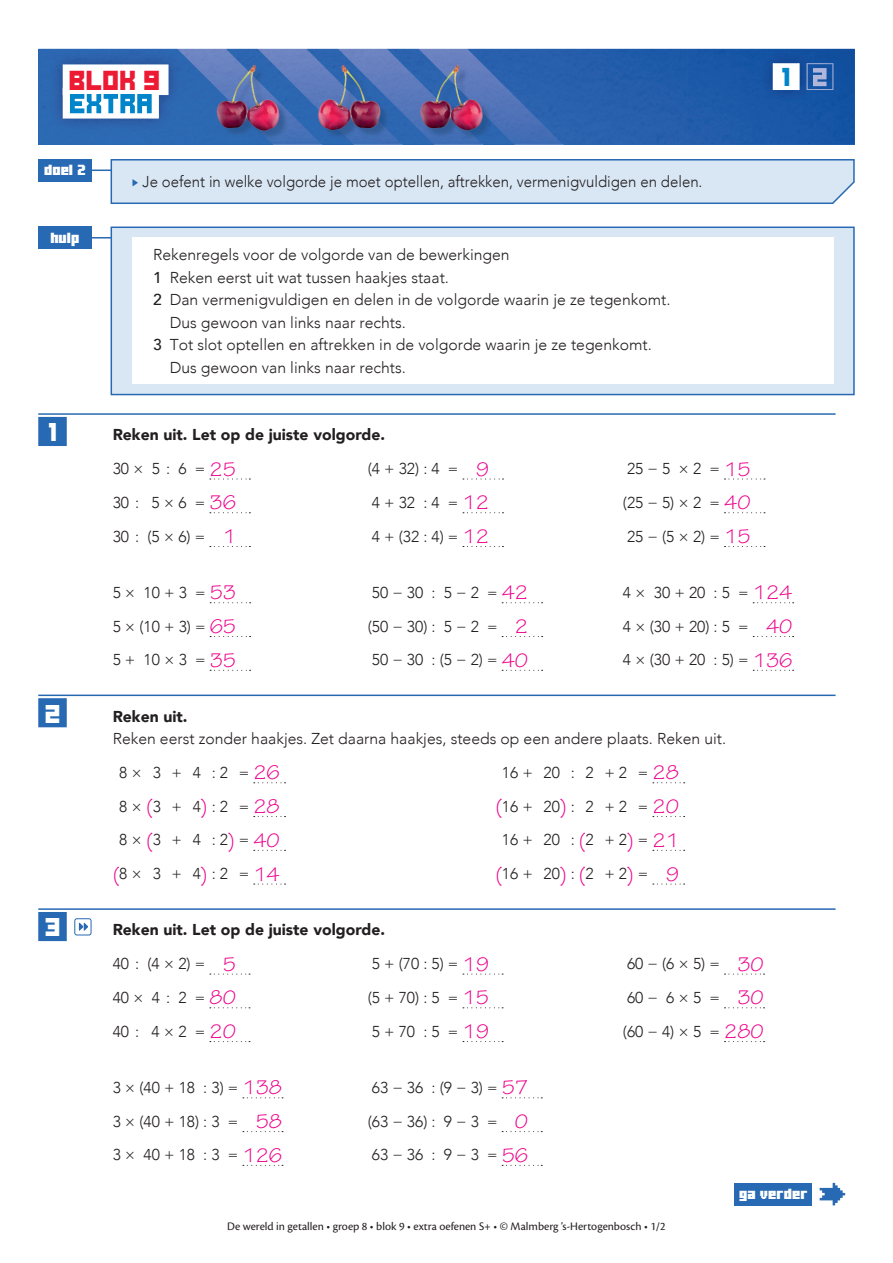
<style>
.page{position:relative;width:893px;height:1263px;background:#fff}
.page>*{position:absolute;margin:0;border:0;box-sizing:border-box;transform-origin:0 0}
.t1{font:19.2px "Ode to Idle Gaming";color:#ed1a33}
.t2{font:18.15px "Ode to Idle Gaming";color:#0084ca}
.t3{font:18px "Ode to Idle Gaming";color:#fff}
.t4{font:300 15.75px/33.8px "Avenir";color:#231f20;text-align:justify}
.t5{font:900 15.75px/33.8px "Avenir";color:#231f20}
.t6{font:300 15.75px "Avenir";color:#231f20;scale:.95 1}
.t7{font:12px "Cronos Pro";color:#231f20}
.t8{font:10.5px "Minercraftory";letter-spacing:.01em;color:#fff}
.s1{font-weight:500}
.s2{font-weight:300}
.s3{font-family:"Tekton Pro";font-weight:400;font-size:21px;color:#ed028c}
</style>
<div class="page">
<img style="left:49px;top:51px;width:21px;height:81px">
<div style="left:63px;top:64px;width:106px;height:31px;background:#fff"></div>
<div style="left:63px;top:88px;width:96px;height:31px;background:#fff"></div>
<hr style="left:38px;top:413px;width:798px;height:2px;background:#2869b3">
<div style="left:38px;top:417px;width:29px;height:29px;background:#2869b3"></div>
<hr style="left:38px;top:694px;width:798px;height:2px;background:#2869b3">
<div style="left:38px;top:698px;width:29px;height:29px;background:#2869b3"></div>
<hr style="left:38px;top:908px;width:798px;height:2px;background:#2869b3">
<div style="left:38px;top:912px;width:29px;height:29px;background:#2869b3"></div>
<svg style="left:210px;top:479px;width:40px;height:1px"></svg>
<svg style="left:210px;top:512px;width:40px;height:1px"></svg>
<svg style="left:210px;top:546px;width:40px;height:1px"></svg>
<svg style="left:463px;top:479px;width:40px;height:1px"></svg>
<svg style="left:463px;top:512px;width:40px;height:1px"></svg>
<svg style="left:463px;top:546px;width:40px;height:1px"></svg>
<svg style="left:724px;top:479px;width:41px;height:1px"></svg>
<svg style="left:724px;top:512px;width:41px;height:1px"></svg>
<svg style="left:724px;top:546px;width:41px;height:1px"></svg>
<svg style="left:210px;top:602px;width:41px;height:1px"></svg>
<svg style="left:210px;top:636px;width:41px;height:1px"></svg>
<svg style="left:210px;top:670px;width:41px;height:1px"></svg>
<svg style="left:502px;top:602px;width:41px;height:1px"></svg>
<svg style="left:502px;top:636px;width:41px;height:1px"></svg>
<svg style="left:502px;top:670px;width:41px;height:1px"></svg>
<svg style="left:753px;top:602px;width:41px;height:1px"></svg>
<svg style="left:753px;top:636px;width:41px;height:1px"></svg>
<svg style="left:753px;top:670px;width:41px;height:1px"></svg>
<svg style="left:254px;top:782px;width:32px;height:1px"></svg>
<svg style="left:254px;top:816px;width:32px;height:1px"></svg>
<svg style="left:254px;top:850px;width:32px;height:1px"></svg>
<svg style="left:254px;top:884px;width:32px;height:1px"></svg>
<svg style="left:653px;top:782px;width:32px;height:1px"></svg>
<svg style="left:653px;top:816px;width:32px;height:1px"></svg>
<svg style="left:653px;top:850px;width:32px;height:1px"></svg>
<svg style="left:653px;top:884px;width:32px;height:1px"></svg>
<svg style="left:210px;top:974px;width:40px;height:1px"></svg>
<svg style="left:210px;top:1007px;width:40px;height:1px"></svg>
<svg style="left:210px;top:1041px;width:40px;height:1px"></svg>
<svg style="left:463px;top:974px;width:40px;height:1px"></svg>
<svg style="left:463px;top:1007px;width:40px;height:1px"></svg>
<svg style="left:463px;top:1041px;width:40px;height:1px"></svg>
<svg style="left:724px;top:974px;width:40px;height:1px"></svg>
<svg style="left:724px;top:1007px;width:40px;height:1px"></svg>
<svg style="left:724px;top:1041px;width:40px;height:1px"></svg>
<svg style="left:243px;top:1097px;width:40px;height:1px"></svg>
<svg style="left:243px;top:1131px;width:40px;height:1px"></svg>
<svg style="left:243px;top:1165px;width:40px;height:1px"></svg>
<svg style="left:502px;top:1097px;width:40px;height:1px"></svg>
<svg style="left:502px;top:1131px;width:40px;height:1px"></svg>
<svg style="left:502px;top:1165px;width:40px;height:1px"></svg>
<div style="left:74px;top:918px;width:17px;height:17px;border:1px solid #2869b3;border-radius:2px"></div>
<svg style="left:79px;top:922px;width:9px;height:9px"></svg>
<div style="left:38px;top:159px;width:53px;height:23px;background:#2869b3"></div>
<hr style="left:81px;top:237px;width:32px;height:2px;background:#2869b3">
<div style="left:111px;top:227px;width:744px;height:168px;background:#d9e7f5;border:2px solid #2869b3"></div>
<div style="left:132px;top:238px;width:701px;height:146px;background:#fff"></div>
<div style="left:38px;top:227px;width:53px;height:22px;background:#2869b3"></div>
<svg style="left:820px;top:1183px;width:25px;height:22px"></svg>
<div style="left:734px;top:1183px;width:78px;height:22px;background:#2869b3"></div>
<svg style="left:70px;top:48px;width:785px;height:156px;background:#7d9bc9"></svg>
<p class="t1" style="left:70px;top:72px;width:93px">Blok 9</p>
<p class="t8" style="left:44px;top:162px;width:43px">doel 2</p>
<p class="t8" style="left:50px;top:230px;width:31px">hulp</p>
<p class="t6" style="left:142px;top:172px;width:591px">Je oefent in welke volgorde je moet optellen, aftrekken, vermenigvuldigen en delen.</p>
<p class="t4" style="left:153px;top:238px;width:358px">Rekenregels voor de volgorde van de bewerkingen</p>
<p class="t4" style="left:153px;top:260px;width:297px"><span class="s1">1</span> Reken eerst uit wat tussen haakjes staat.</p>
<p class="t4" style="left:153px;top:283px;width:519px"><span class="s1">2</span> Dan vermenigvuldigen en delen in de volgorde waarin je ze tegenkomt.</p>
<p class="t4" style="left:170px;top:305px;width:238px">Dus gewoon van links naar rechts.</p>
<p class="t4" style="left:153px;top:328px;width:500px"><span class="s1">3</span> Tot slot optellen en aftrekken in de volgorde waarin je ze tegenkomt.</p>
<p class="t4" style="left:170px;top:351px;width:238px">Dus gewoon van links naar rechts.</p>
<p class="t3" style="left:49px;top:424px;width:10px">1</p>
<p class="t5" style="left:113px;top:417px;width:274px">Reken uit. Let op de juiste volgorde.<br><span class="s2">30 × 5 : 6 =</span> <span class="s3">25<br></span><span class="s2">30 : 5 × 6 =</span> <span class="s3">36<br></span><span class="s2">30 : (5 × 6) =</span> <span class="s3">1</span></p>
<p class="t4" style="left:368px;top:452px;width:123px">(4 + 32) : 4 = <span class="s3">9<br></span>4 + 32 : 4 = <span class="s3">12<br></span>4 + (32 : 4) = <span class="s3">12</span></p>
<p class="t4" style="left:623px;top:452px;width:129px">25 − 5 × 2 = <span class="s3">15 </span>(25 − 5) × 2 = <span class="s3">40<br></span>25 − (5 × 2) = <span class="s3">15</span></p>
<p class="t2" style="left:782px;top:69px;width:11px">1</p>
<p class="t4" style="left:113px;top:575px;width:125px">5 × 10 + 3 = <span class="s3">53<br></span>5 × (10 + 3) = <span class="s3">65<br></span>5 + 10 × 3 = <span class="s3">35</span></p>
<p class="t4" style="left:368px;top:575px;width:162px">50 − 30 : 5 − 2 = <span class="s3">42 </span>(50 − 30) : 5 − 2 = <span class="s3">2<br></span>50 − 30 : (5 − 2) = <span class="s3">40</span></p>
<p class="t4" style="left:623px;top:575px;width:171px">4 × 30 + 20 : 5 = <span class="s3">124<br></span>4 × (30 + 20) : 5 = <span class="s3">40<br></span>4 × (30 + 20 : 5) = <span class="s3">136</span></p>
<p class="t3" style="left:46px;top:706px;width:17px">2</p>
<p class="t5" style="left:113px;top:699px;width:76px">Reken uit.</p>
<p class="t4" style="left:113px;top:722px;width:615px">Reken eerst zonder haakjes. Zet daarna haakjes, steeds op een andere plaats. Reken uit.</p>
<p class="t4" style="left:119px;top:755px;width:162px">8 × 3 + 4 : 2 = <span class="s3">26</span></p>
<p class="t4" style="left:119px;top:789px;width:162px">8 × <span class="s3">(</span>3 + 4<span class="s3">)</span> : 2 = <span class="s3">28</span></p>
<p class="t4" style="left:119px;top:823px;width:162px">8 × <span class="s3">(</span>3 + 4 : 2<span class="s3">)</span> = <span class="s3">40</span></p>
<p class="t4" style="left:113px;top:857px;width:169px"><span class="s3">(</span>8 × 3 + 4<span class="s3">)</span> : 2 = <span class="s3">14</span></p>
<p class="t4" style="left:495px;top:755px;width:185px;text-align:center">16 + 20 : 2 + 2 = <span class="s3">28 (</span>16 + 20<span class="s3">)</span> : 2 + 2 = <span class="s3">20<br></span>16 + 20 : <span class="s3">(</span>2 + 2<span class="s3">)</span> = <span class="s3">21 (</span>16 + 20<span class="s3">)</span> : <span class="s3">(</span>2 + 2<span class="s3">)</span> = <span class="s3">9</span></p>
<p class="t3" style="left:46px;top:919px;width:17px">3</p>
<p class="t5" style="left:113px;top:912px;width:274px">Reken uit. Let op de juiste volgorde.<br><span class="s2">40 : (4 × 2) =</span> <span class="s3">5<br></span><span class="s2">40 × 4 : 2 =</span> <span class="s3">80<br></span><span class="s2">40 : 4 × 2 =</span> <span class="s3">20</span></p>
<p class="t4" style="left:368px;top:947px;width:123px">5 + (70 : 5) = <span class="s3">19 </span>(5 + 70) : 5 = <span class="s3">15<br></span>5 + 70 : 5 = <span class="s3">19</span></p>
<p class="t4" style="left:623px;top:947px;width:142px">60 − (6 × 5) = <span class="s3">30<br></span>60 − 6 × 5 = <span class="s3">30 </span>(60 − 4) × 5 = <span class="s3">280</span></p>
<p class="t4" style="left:113px;top:1070px;width:171px">3 × (40 + 18 : 3) = <span class="s3">138<br></span>3 × (40 + 18) : 3 = <span class="s3">58<br></span>3 × 40 + 18 : 3 = <span class="s3">126</span></p>
<p class="t4" style="left:368px;top:1070px;width:162px">63 − 36 : (9 − 3) = <span class="s3">57 </span>(63 − 36) : 9 − 3 = <span class="s3">0<br></span>63 − 36 : 9 − 3 = <span class="s3">56</span></p>
<p class="t7" style="left:227px;top:1219px;width:440px">De wereld in getallen • groep 8 • blok 9 • extra oefenen S+ • © Malmberg ’s-Hertogenbosch • 1/2</p>
<p class="t8" style="left:739px;top:1186px;width:70px">ga verder</p>
</div>
